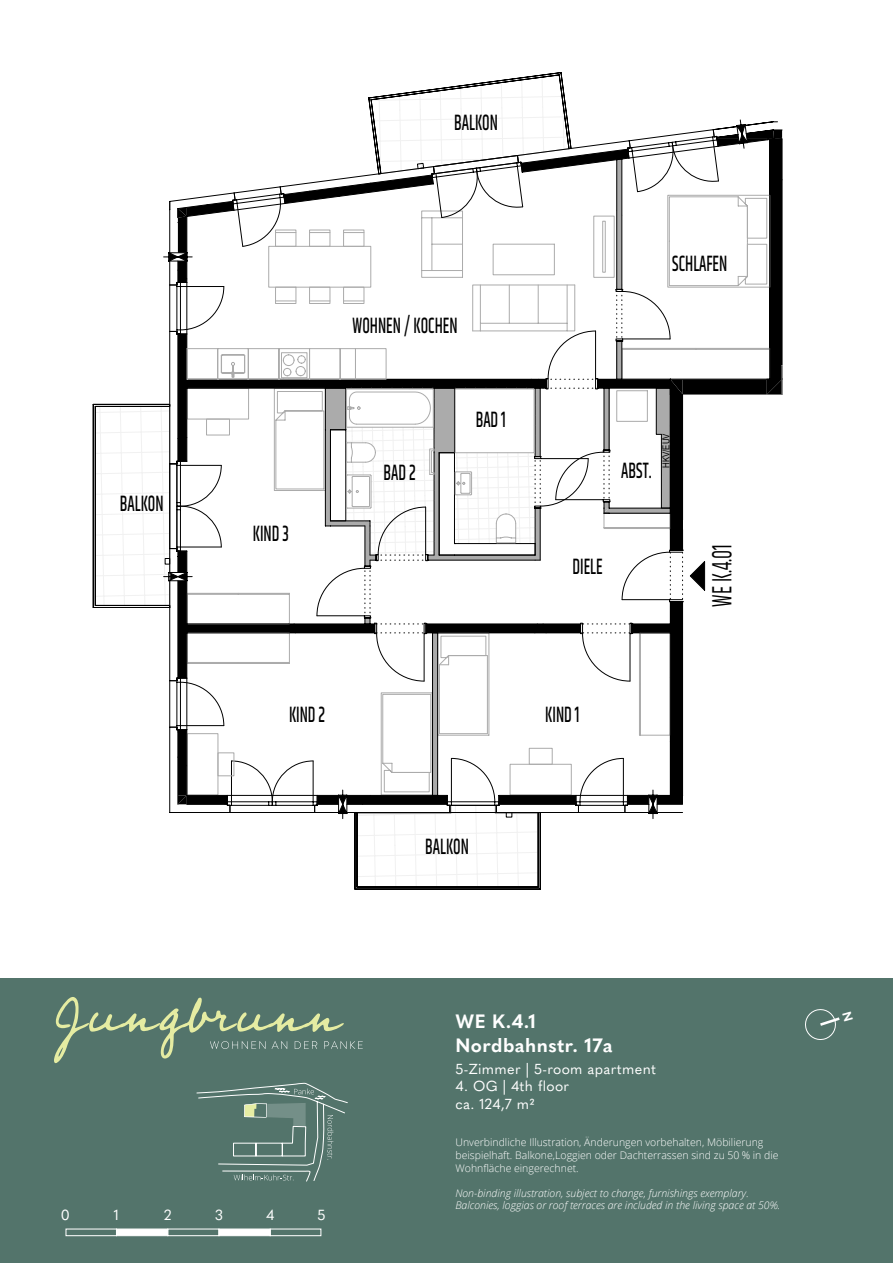
<style>
.page{position:relative;width:893px;height:1263px;background:#fff}
.page>*{position:absolute;margin:0;border:0;box-sizing:border-box;transform-origin:0 0}
.t1{font:28.5px "Khand";color:#000;scale:.71 1}
.t2{font:500 22.65px "Khand";color:#000;scale:.71 1}
.t3{font:700 19.05px/23.7px "Quasimoda";letter-spacing:.025em;color:#fff}
.t4{font:14.4px/17.2px "Quasimoda";letter-spacing:.025em;color:#fff}
.t5{font:300 10.5px/12.6px "Open Sans";color:#fff}
.t6{font:italic 300 10.5px/12.6px "Open Sans";color:#fff}
.t7{font:9.6px "Arial Narrow";color:#000}
</style>
<div class="page">
<div style="left:0;top:978px;width:893px;height:285px;background:#53746b"></div>
<div style="left:65px;top:1228px;width:52px;height:8px;border:1px solid #fff"></div>
<div style="left:167px;top:1228px;width:52px;height:8px;border:1px solid #fff"></div>
<div style="left:270px;top:1228px;width:51px;height:8px;border:1px solid #fff"></div>
<div style="left:116px;top:1228px;width:52px;height:8px;background:#fff;border:1px solid #fff"></div>
<div style="left:218px;top:1228px;width:53px;height:8px;background:#fff;border:1px solid #fff"></div>
<svg style="left:54px;top:997px;width:309px;height:66px"></svg>
<svg style="left:196px;top:1083px;width:152px;height:99px"></svg>
<svg style="left:93px;top:72px;width:475px;height:536px"></svg>
<svg style="left:232px;top:119px;width:510px;height:5px"></svg>
<svg style="left:169px;top:124px;width:614px;height:467px"></svg>
<hr style="left:75px;top:70px;width:727px;height:1px;background:#000">
<hr style="left:75px;top:935px;width:727px;height:1px;background:#000">
<svg style="left:112px;top:560px;width:593px;height:330px"></svg>
<svg style="left:805px;top:1009px;width:35px;height:31px"></svg>
<h2 class="t2" style="left:120px;top:489px;width:63px">BALKON</h2>
<h2 class="t2" style="left:454px;top:109px;width:63px">BALKON</h2>
<h2 class="t2" style="left:253px;top:519px;width:52px">KIND 3</h2>
<h2 class="t2" style="left:353px;top:311px;width:149px">WOHNEN / KOCHEN</h2>
<h2 class="t2" style="left:384px;top:459px;width:47px">BAD 2</h2>
<h2 class="t2" style="left:476px;top:405px;width:44px">BAD 1</h2>
<h2 class="t2" style="left:672px;top:250px;width:79px">SCHLAFEN</h2>
<h2 class="t2" style="left:621px;top:457px;width:44px">ABST.</h2>
<p class="t7" style="left:659px;top:468px;width:36px;rotate:-90deg">HKV/EUV</p>
<h2 class="t2" style="left:573px;top:552px;width:44px">DIELE</h2>
<h1 class="t1" style="left:705px;top:606px;width:89px;rotate:-90deg">WE K.4.01</h1>
<h2 class="t2" style="left:289px;top:700px;width:53px">KIND 2</h2>
<h2 class="t2" style="left:545px;top:700px;width:50px">KIND 1</h2>
<h2 class="t2" style="left:425px;top:832px;width:63px">BALKON</h2>
<h3 class="t3" style="left:455px;top:1008px;width:159px">WE K.4.1<br>Nordbahnstr. 17a</h3>
<h3 class="t4" style="left:455px;top:1059px;width:202px">5-Zimmer | 5-room apartment</h3>
<h3 class="t4" style="left:455px;top:1077px;width:115px">4. OG | 4th floor ca. 124,7 m2</h3>
<h3 class="t4" style="left:61px;top:1205px;width:11px">0</h3>
<h3 class="t4" style="left:114px;top:1205px;width:7px">1</h3>
<h3 class="t4" style="left:164px;top:1205px;width:9px">2</h3>
<h3 class="t4" style="left:215px;top:1205px;width:9px">3</h3>
<h3 class="t4" style="left:266px;top:1205px;width:10px">4</h3>
<h3 class="t4" style="left:317px;top:1205px;width:10px">5</h3>
<p class="t5" style="left:455px;top:1136px;width:325px">Unverbindliche Illustration, Änderungen vorbehalten, Möbilierung beispielhaft. Balkone,Loggien oder Dachterrassen sind zu 50 % in die<br>Wohnfläche eingerechnet.</p>
<p class="t6" style="left:455px;top:1186px;width:326px">Non-binding illustration, subject to change, furnishings exemplary.<br>Balconies, loggias or roof terraces are included in the living space at 50%.</p>
</div>
